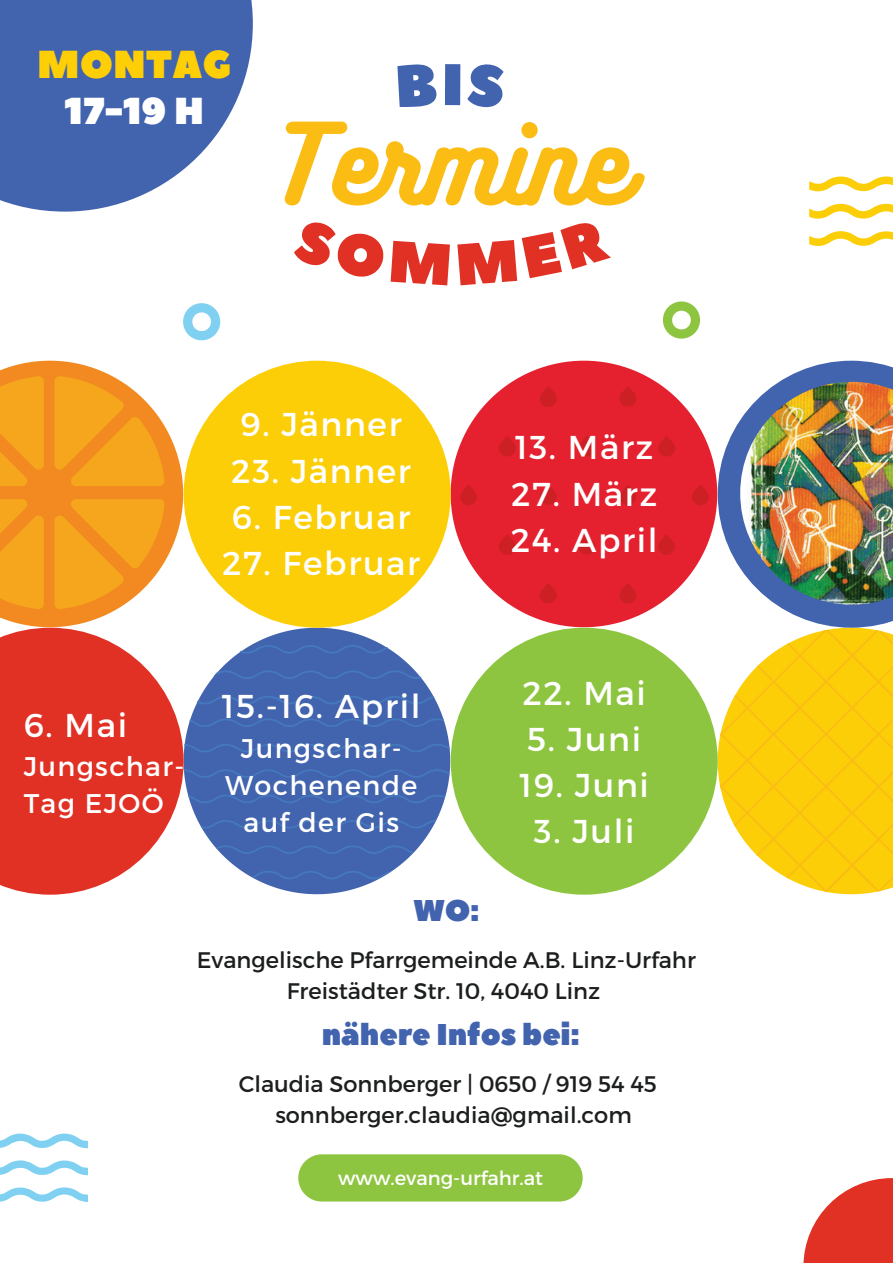
<style>
.page{position:relative;width:893px;height:1264px;background:#fff}
.page>*{position:absolute;margin:0;border:0;box-sizing:border-box;transform-origin:0 0}
.t1{font:98.85px "Bukhari Script";color:#fbbd14}
.t2{font:58.5px "Peace Sans";color:#4263ae}
.t3{font:39px "Peace Sans";color:#fece07}
.t4{font:37.5px "Peace Sans";color:#fff}
.t5{font:33px "Montserrat";letter-spacing:.05em;color:#fff}
.t6{font:30px "Peace Sans";color:#4263ae}
.t7{font:27px/37px "Montserrat";letter-spacing:.05em;color:#fff;text-align:center}
.t8{font:22.5px/31.5px "Montserrat";color:#1c1f1e;text-align:center}
.t9{font:19.5px "Montserrat";color:#fff}
</style>
<div class="page">
<svg style="left:0;top:361px;width:183px;height:266px;fill:#f28a21"></svg>
<svg style="left:54px;top:376px;width:110px;height:110px;background:#f5a630"></svg>
<svg style="left:54px;top:499px;width:110px;height:110px;background:#f4a42e"></svg>
<svg style="left:0;top:499px;width:44px;height:110px;background:#f4a01d"></svg>
<svg style="left:0;top:376px;width:44px;height:110px;background:#f4a01d"></svg>
<svg style="left:184px;top:627px;width:266px;height:267px;fill:#4263ae"></svg>
<svg style="left:213px;top:670px;width:208px;height:9px;background:#476bb2"></svg>
<svg style="left:251px;top:870px;width:140px;height:9px"></svg>
<svg style="left:239px;top:645px;width:149px;height:9px"></svg>
<svg style="left:189px;top:718px;width:255px;height:9px;background:#4267b1"></svg>
<svg style="left:197px;top:695px;width:237px;height:9px;background:#4368b1"></svg>
<svg style="left:216px;top:845px;width:198px;height:9px;background:#4468b1"></svg>
<svg style="left:184px;top:765px;width:265px;height:13px;background:#4266b0"></svg>
<svg style="left:184px;top:743px;width:266px;height:9px;background:#4267b1"></svg>
<svg style="left:188px;top:794px;width:257px;height:9px;background:#4368b1"></svg>
<svg style="left:201px;top:815px;width:236px;height:13px;background:#4366b0"></svg>
<svg style="left:717px;top:627px;width:158px;height:267px"></svg>
<svg style="left:719px;top:629px;width:173px;height:263px;background:#fcd42e"></svg>
<svg style="left:450px;top:361px;width:267px;height:266px;fill:#e5212f"></svg>
<svg style="left:539px;top:386px;width:17px;height:21px"></svg>
<svg style="left:619px;top:386px;width:17px;height:20px"></svg>
<svg style="left:499px;top:436px;width:17px;height:20px"></svg>
<svg style="left:578px;top:436px;width:17px;height:20px"></svg>
<svg style="left:658px;top:436px;width:17px;height:20px"></svg>
<svg style="left:460px;top:484px;width:17px;height:21px"></svg>
<svg style="left:691px;top:484px;width:17px;height:21px"></svg>
<svg style="left:539px;top:484px;width:17px;height:21px"></svg>
<svg style="left:619px;top:484px;width:17px;height:21px"></svg>
<svg style="left:499px;top:534px;width:17px;height:21px"></svg>
<svg style="left:578px;top:534px;width:17px;height:20px"></svg>
<svg style="left:658px;top:534px;width:17px;height:21px"></svg>
<svg style="left:539px;top:583px;width:17px;height:20px"></svg>
<svg style="left:619px;top:583px;width:17px;height:20px"></svg>
<div style="left:184px;top:361px;width:266px;height:266px;background:#fcce08;border-radius:50%"></div>
<svg style="left:0;top:627px;width:184px;height:267px;fill:#e13125"></svg>
<svg style="left:803px;top:1178px;width:89px;height:84px;fill:#e13125"></svg>
<div style="left:0;top:0;width:253px;height:212px;background:#4263ae"></div>
<div style="left:450px;top:627px;width:267px;height:267px;background:#8ec540;border-radius:50%"></div>
<svg style="left:717px;top:361px;width:175px;height:266px"></svg>
<div style="left:298px;top:1154px;width:284px;height:47px;background:#8ec540"></div>
<svg style="left:809px;top:176px;width:83px;height:16px"></svg>
<svg style="left:809px;top:204px;width:83px;height:15px"></svg>
<svg style="left:809px;top:231px;width:83px;height:15px"></svg>
<svg style="left:0;top:1133px;width:88px;height:15px"></svg>
<svg style="left:0;top:1160px;width:88px;height:15px"></svg>
<svg style="left:0;top:1187px;width:88px;height:14px"></svg>
<svg style="left:663px;top:301px;width:37px;height:37px"></svg>
<svg style="left:183px;top:303px;width:37px;height:37px"></svg>
<img style="left:740px;top:382px;width:152px;height:222px">
<h3 class="t3" style="left:37px;top:39px;width:196px">MONTAG</h3>
<h3 class="t4" style="left:64px;top:86px;width:141px">17-19 H</h3>
<h2 class="t2" style="left:441px;top:46px;width:24px">I</h2>
<h1 class="t1" style="left:272px;top:100px;width:358px">Termine</h1>
<h3 class="t5" style="left:240px;top:403px;width:163px">9. Jänner</h3>
<h3 class="t5" style="left:231px;top:449px;width:181px">23. Jänner</h3>
<h3 class="t5" style="left:232px;top:495px;width:180px">6. Februar</h3>
<h3 class="t5" style="left:222px;top:541px;width:199px">27. Februar</h3>
<h3 class="t5" style="left:515px;top:426px;width:140px">13. März</h3>
<h3 class="t5" style="left:511px;top:472px;width:147px">27. März</h3>
<h3 class="t5" style="left:510px;top:518px;width:148px">24. April</h3>
<h3 class="t5" style="left:24px;top:703px;width:105px">6. Mai</h3>
<p class="t7" style="left:24px;top:746px;width:162px;text-align:left">Jungschar-<br>Tag EJOÖ</p>
<h3 class="t5" style="left:222px;top:685px;width:200px">15.-16. April</h3>
<p class="t7" style="left:225px;top:728px;width:193px">Jungschar-<br>Wochenende auf der Gis</p>
<h3 class="t5" style="left:522px;top:671px;width:125px">22. Mai</h3>
<h3 class="t5" style="left:527px;top:718px;width:115px">5. Juni</h3>
<h3 class="t5" style="left:519px;top:764px;width:131px">19. Juni</h3>
<h3 class="t5" style="left:534px;top:810px;width:102px">3. Juli</h3>
<h3 class="t6" style="left:413px;top:890px;width:67px">WO:</h3>
<p class="t8" style="left:197px;top:943px;width:500px">Evangelische Pfarrgemeinde A.B. Linz-Urfahr<br>Freistädter Str. 10, 4040 Linz</p>
<h3 class="t6" style="left:322px;top:1014px;width:259px">nähere Infos bei:</h3>
<p class="t8" style="left:239px;top:1066px;width:419px">Claudia Sonnberger | 0650 / 919 54 45 sonnberger.claudia@gmail.com</p>
<p class="t9" style="left:338px;top:1165px;width:206px">www.evang-urfahr.at</p>
</div>
